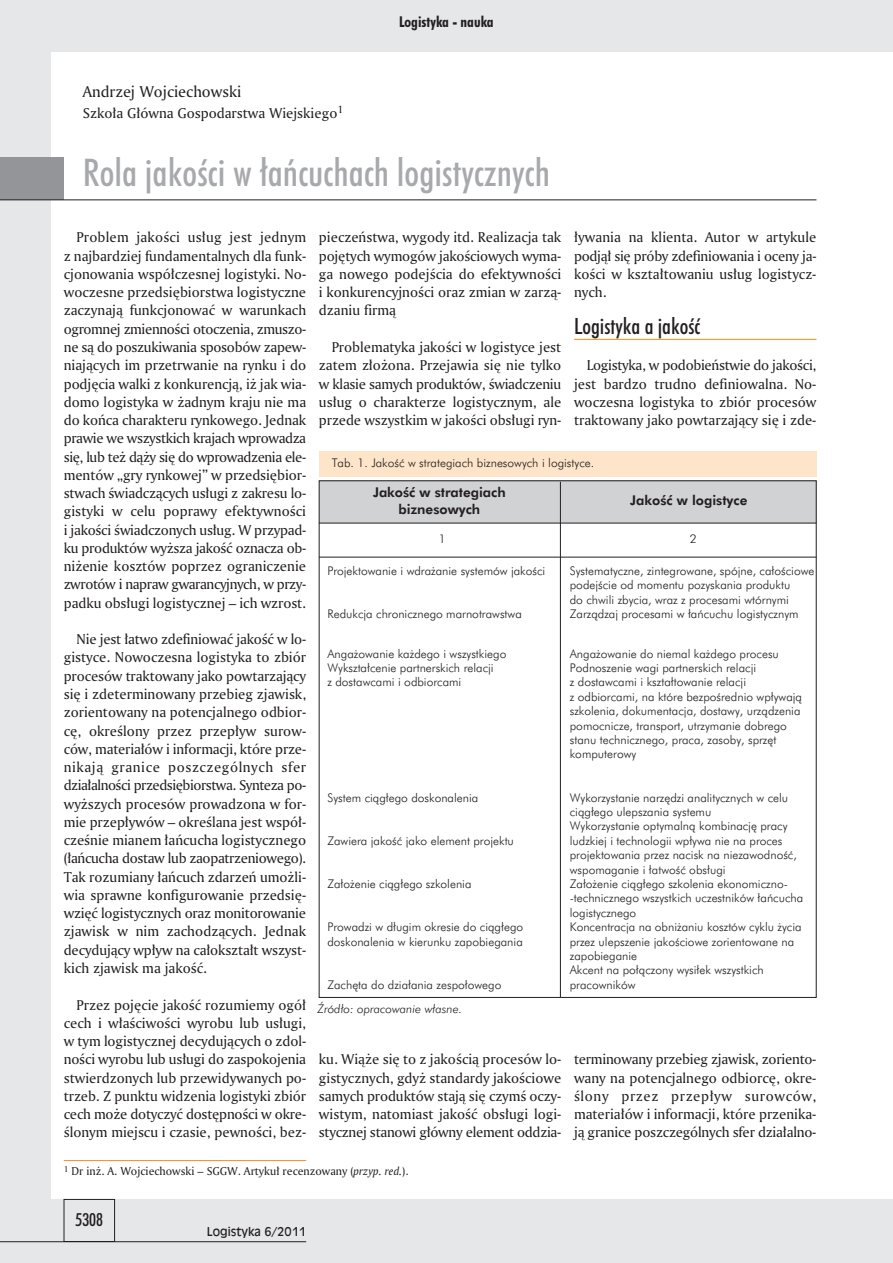
<style>
.page{position:relative;width:893px;height:1263px;background:#fff}
.page>*{position:absolute;margin:0;border:0;box-sizing:border-box;transform-origin:0 0}
.t1{font:38.25px "Futura Md Cn EU";letter-spacing:.005em;color:#a8a9ad}
.t2{font:22.5px "Futura Md Cn EU";color:#231f20}
.t3{font:18px "Futura Md Cn EU";color:#231f20}
.t4{font:16.5px "Amerigo EU";color:#231f20}
.t5{font:15px/18.3px "Amerigo EU";color:#231f20;text-align:justify}
.t6{font:15px "Futura Bd Cn EU";color:#231f20}
.t7{font:13.5px/16.2px "Futura Hv EU";color:#231f20;text-align:center}
.t8{font:12px/14.4px "Futura Lt EU";color:#231f20}
.t9{font:12px "Amerigo EU";color:#231f20}
.t10{font:italic 12px "Futura Lt EU";color:#231f20}
.t11{font:12px "Incised 901 EU";color:#231f20}
.s1{font-style:italic}
</style>
<div class="page">
<div style="left:319px;top:481px;width:497px;height:42px;background:#d1d2d4"></div>
<div style="left:0;top:1199px;width:893px;height:64px;background:#e6e7e9"></div>
<div style="left:0;top:0;width:893px;height:51px;background:#e6e7e9"></div>
<div style="left:0;top:0;width:51px;height:1263px;background:#e6e7e9"></div>
<div style="left:0;top:157px;width:64px;height:43px;background:#939598"></div>
<hr style="left:574px;top:339px;width:242px;height:1px;background:#f7981d">
<hr style="left:0;top:199px;width:816px;height:1px;background:#231f20">
<hr style="left:0;top:1241px;width:306px;height:1px;background:#231f20">
<div style="left:64px;top:1199px;width:51px;height:43px;border:1px solid #231f20"></div>
<hr style="left:64px;top:1160px;width:242px;height:1px;background:#f68b1f">
<div style="left:319px;top:451px;width:497px;height:25px;background:#fee4c9"></div>
<hr style="left:560px;top:482px;width:1px;height:515px;background:#231f20">
<hr style="left:319px;top:523px;width:497px;height:1px;background:#231f20">
<hr style="left:319px;top:557px;width:497px;height:1px;background:#231f20">
<p class="t4" style="left:83px;top:85px;width:160px">An drzej Woj cie chow ski</p>
<p class="t5" style="left:83px;top:105px;width:262px">Szko ła Głów na Go spo dar stwa Wiej skie go<sup>1</sup></p>
<p class="t6" style="left:399px;top:13px;width:96px">Logistyka - nauka</p>
<h1 class="t1" style="left:83px;top:157px;width:469px">Ro la ja ko ści w łań cu chach lo gi stycz nych</h1>
<p class="t5" style="left:64px;top:229px;width:244px;text-indent:13px">Pro blem ja ko ści usług jest jed nym z naj bar dziej fun da men tal nych dla funk - cjo no wa nia współ cze snej lo gi sty ki. No - wo cze sne przed się bior stwa lo gi stycz ne za czy na ją funk cjo no wać w wa run kach ogrom nej zmien no ści oto cze nia, zmu szo - ne są do po szu ki wa nia spo so bów za pew - nia ją cych im prze trwa nie na ryn ku i do pod ję cia wal ki z kon ku ren cją, iż jak wia - do mo lo gi sty ka w żad nym kra ju nie ma do koń ca cha rak te ru ryn ko we go. Jed nak pra wie we wszyst kich kra jach wpro wa dza się, lub też dą ży się do wpro wa dze nia ele - men tów „gry ryn ko wej” w przed się bior - stwach świad czą cych usłu gi z za kre su lo - gi sty ki w ce lu po pra wy efek tyw no ści i ja ko ści świad czo nych usług. W przy pad - ku pro duk tów wyż sza ja kość ozna cza ob - ni że nie kosz tów po przez ogra ni cze nie zwro tów i na praw gwa ran cyj nych, w przy - pad ku ob słu gi lo gi stycz nej – ich wzrost.</p>
<p class="t5" style="left:64px;top:631px;width:244px;text-indent:13px">Nie jest ła two zde fi nio wać ja kość w lo - gi sty ce. No wo cze sna lo gi sty ka to zbiór pro ce sów trak to wa ny ja ko po wta rza ją cy się i zde ter mi no wa ny prze bieg zja wisk, zo rien to wa ny na po ten cjal ne go od bior - cę, okre ślo ny przez prze pływ su row - ców, ma te ria łów i in for ma cji, któ re prze - ni ka ją gra ni ce po szcze gól nych sfer dzia łal no ści przed się bior stwa. Syn te za po - wyż szych pro ce sów pro wa dzo na w for - mie prze pły wów – okre śla na jest współ - cze śnie mia nem łań cu cha lo gi stycz ne go (łań cu cha do staw lub za opa trze nio we go).<br>Tak ro zu mia ny łań cuch zda rzeń umoż li - wia spraw ne kon fi gu ro wa nie przed się - wzięć lo gi stycz nych oraz mo ni to ro wa nie zja wisk w nim za cho dzą cych. Jed nak de cy du ją cy wpływ na ca ło kształt wszyst - kich zja wisk ma ja kość.</p>
<p class="t5" style="left:64px;top:996px;width:244px;text-indent:13px">Przez po ję cie ja kość ro zu mie my ogół cech i wła ści wo ści wy ro bu lub usłu gi, w tym lo gi stycz nej de cy du ją cych o zdol - no ści wy ro bu lub usłu gi do za spo ko je nia stwier dzo nych lub prze wi dy wa nych po - trzeb. Z punk tu wi dze nia lo gi sty ki zbiór cech mo że do ty czyć do stęp no ści w okre - ślo nym miej scu i cza sie, pew no ści, bez -</p>
<p class="t5" style="left:319px;top:229px;width:244px">pie czeń stwa, wy go dy itd. Re ali za cja tak po ję tych wy mo gów ja ko ścio wych wy ma - ga no we go po dej ścia do efek tyw no ści i kon ku ren cyj no ści oraz zmian w za rzą - dza niu fir mą</p>
<p class="t5" style="left:319px;top:339px;width:244px;text-indent:13px">Pro ble ma ty ka ja ko ści w lo gi sty ce jest za tem zło żo na. Prze ja wia się nie tyl ko w kla sie sa mych pro duk tów, świad cze niu usług o cha rak te rze lo gi stycz nym, ale przede wszyst kim w ja ko ści ob słu gi ryn -</p>
<p class="t5" style="left:574px;top:229px;width:244px">ły wa nia na klien ta. Au tor w ar ty ku le pod jął się pró by zde fi nio wa nia i oce ny ja - ko ści w kształ to wa niu usług lo gi stycz - nych.</p>
<h2 class="t2" style="left:574px;top:317px;width:128px">Lo gi sty ka a ja kość</h2>
<p class="t5" style="left:574px;top:357px;width:244px;text-indent:13px">Lo gi sty ka, w po do bień stwie do ja ko ści, jest bar dzo trud no de fi nio wal na. No - wo cze sna lo gi sty ka to zbiór pro ce sów trak to wa ny ja ko po wta rza ją cy się i zde -</p>
<p class="t8" style="left:332px;top:456px;width:264px">Tab. 1. Ja kość w stra te giach biz ne so wych i lo gi sty ce.</p>
<p class="t7" style="left:373px;top:486px;width:134px">Jakość w strategiach biznesowych</p>
<p class="t8" style="left:439px;top:533px;width:8px">1</p>
<p class="t8" style="left:327px;top:564px;width:219px">Pro jek to wa nie i wdra ża nie sys te mów ja ko ści</p>
<p class="t8" style="left:327px;top:607px;width:196px">Re duk cja chro nicz ne go mar no traw stwa</p>
<p class="t8" style="left:327px;top:647px;width:180px">An ga żo wa nie każ de go i wszyst kie go<br>Wy kształ ce nie part ner skich re la cji<br>z do staw ca mi i od bior ca mi</p>
<p class="t7" style="left:630px;top:494px;width:119px">Jakość w logistyce</p>
<p class="t8" style="left:690px;top:533px;width:8px">2</p>
<p class="t8" style="left:570px;top:564px;width:246px">Systematyczne, zintegrowane, spójne, całościowe podejście od momentu pozyskania produktu<br>do chwili zbycia, wraz z procesami wtórnymi Zarządzaj procesami w łańcuchu logistycznym</p>
<p class="t8" style="left:570px;top:647px;width:234px">Angażowanie do niemal każdego procesu Podnoszenie wagi partnerskich relacji<br>z dostawcami i kształtowanie relacji<br>z odbiorcami, na które bezpośrednio wpływają szkolenia, dokumentacja, dostawy, urządzenia pomocnicze, transport, utrzymanie dobrego stanu technicznego, praca, zasoby, sprzęt komputerowy</p>
<p class="t8" style="left:570px;top:791px;width:235px">Wykorzystanie narzędzi analitycznych w celu ciągłego ulepszania systemu<br>Wykorzystanie optymalną kombinację pracy ludzkiej i technologii wpływa nie na proces projektowania przez nacisk na niezawodność, wspomaganie i łatwość obsługi<br>Założenie ciągłego szkolenia ekonomiczno--technicznego wszystkich uczestników łańcucha logistycznego<br>Koncentracja na obniżaniu kosztów cyklu życia przez ulepszenie jakościowe zorientowane na zapobieganie<br>Akcent na połączony wysiłek wszystkich pracowników</p>
<p class="t8" style="left:327px;top:791px;width:152px">Sys tem cią głe go do sko na le nia</p>
<p class="t8" style="left:327px;top:834px;width:188px">Za wie ra ja kość ja ko ele ment pro jek tu</p>
<p class="t8" style="left:327px;top:877px;width:146px">Za ło że nie cią głe go szko le nia</p>
<p class="t8" style="left:327px;top:921px;width:197px">Pro wa dzi w dłu gim okre sie do cią głe go do sko na le nia w kie run ku za po bie ga nia</p>
<p class="t8" style="left:327px;top:978px;width:175px">Za chę ta do dzia ła nia ze spo ło we go</p>
<p class="t10" style="left:317px;top:1004px;width:146px">Źró dło: opra co wa nie wła sne.</p>
<p class="t5" style="left:319px;top:1051px;width:244px">ku. Wią że się to z ja ko ścią pro ce sów lo - gi stycz nych, gdyż stan dar dy ja ko ścio we sa mych pro duk tów sta ją się czymś oczy - wi stym, na to miast ja kość ob słu gi lo gi - stycz nej sta no wi głów ny ele ment od dzia -</p>
<p class="t5" style="left:574px;top:1051px;width:244px">ter mi no wa ny prze bieg zja wisk, zo rien to - wa ny na po ten cjal ne go od bior cę, okre - ślo ny przez prze pływ su row ców, ma te ria łów i in for ma cji, któ re prze ni ka - ją gra ni ce po szcze gól nych sfer dzia łal no -</p>
<p class="t9" style="left:64px;top:1167px;width:346px"><sup>1</sup> Dr inż. A. Woj cie chow ski – SGGW. Ar ty kuł re cen zo wa ny (<span class="s1">przyp. red.</span>).</p>
<p class="t3" style="left:75px;top:1212px;width:29px">5308</p>
<p class="t11" style="left:207px;top:1224px;width:101px">Logistyka 6/2011</p>
</div>
